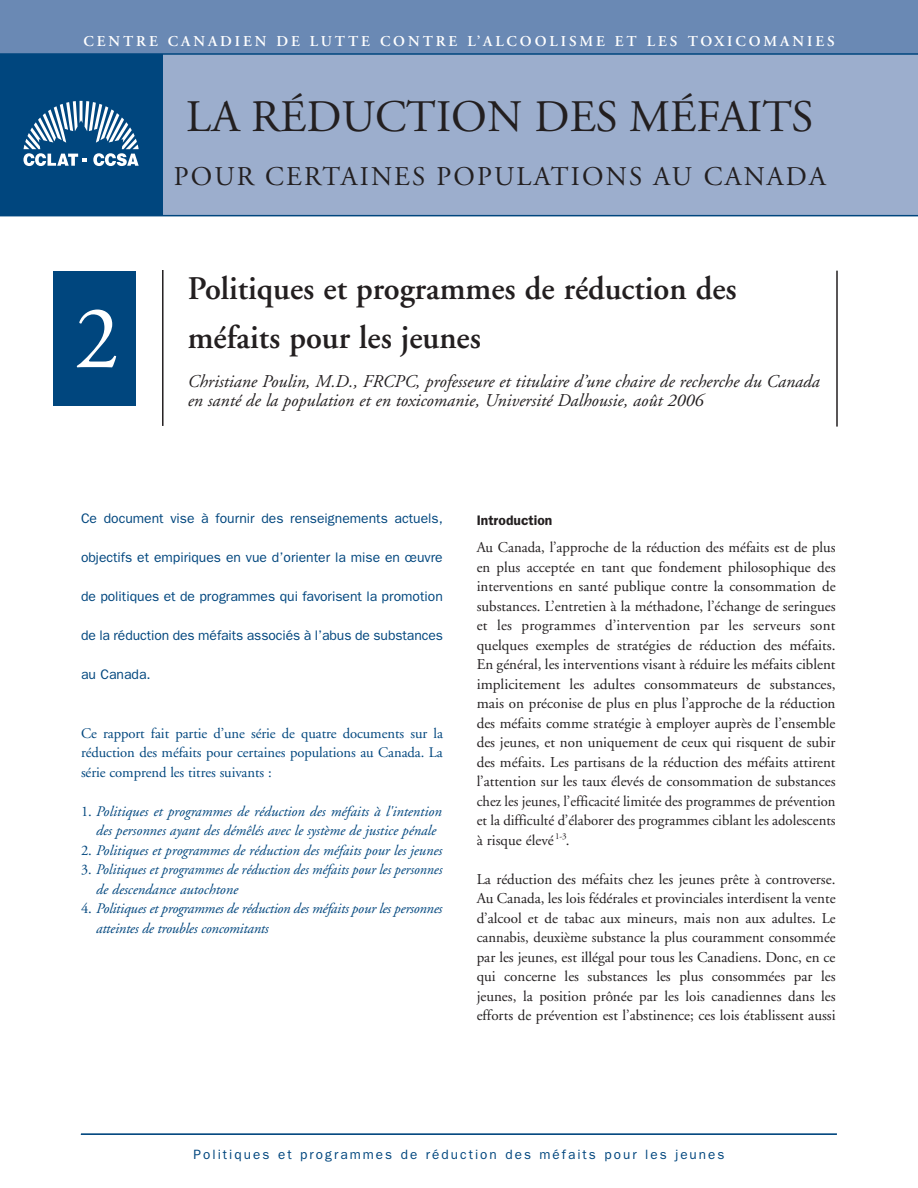
<style>
.page{position:relative;width:918px;height:1188px;background:#fff}
.page>*{position:absolute;margin:0;border:0;box-sizing:border-box;transform-origin:0 0}
.t1{font:90px "Adobe Garamond";color:#fff}
.t2{font:45px "Adobe Garamond";color:#231f20}
.t3{font:600 33px/48.8px "Adobe Garamond";color:#231f20}
.t4{font:27px "Adobe Garamond";letter-spacing:.08em;color:#231f20}
.t5{font:italic 18px/19.5px "Adobe Garamond";color:#231f20}
.t6{font:15px/19.5px "Adobe Garamond";color:#231f20;text-align:justify}
.t7{font:600 15px "Adobe Garamond";letter-spacing:.195em;color:#fff}
.t8{font:italic 14.7px/19.5px "Adobe Garamond";color:#00467e}
.t9{font:14.7px/19.5px "Adobe Garamond";letter-spacing:-.005em;color:#00467e;text-align:justify}
.t10{font:italic 14.7px/19.5px "Adobe Garamond";color:#00467e;scale:.96 1}
.t11{font:13.8px "Franklin Gothic";color:#00467e}
.t12{font:600 13.8px "Franklin Gothic";color:#231f20}
.t13{font:13.5px "Franklin Gothic";letter-spacing:.15em;color:#00467e}
.s1{font-style:normal}
</style>
<div class="page">
<div style="left:2px;top:54px;width:916px;height:162px;background:#9caecd"></div>
<div style="left:0;top:0;width:918px;height:54px;background:#6a89b4"></div>
<hr style="left:81px;top:1133px;width:756px;height:2px;background:#00467e">
<hr style="left:0;top:215px;width:918px;height:1px;background:#00467e">
<hr style="left:0;top:53px;width:918px;height:2px;background:#00467e">
<hr style="left:836px;top:271px;width:2px;height:156px;background:#231f20">
<div style="left:54px;top:271px;width:82px;height:135px;background:#00467e"></div>
<hr style="left:162px;top:270px;width:2px;height:156px;background:#231f20">
<div style="left:0;top:54px;width:163px;height:162px;background:#00467e"></div>
<svg style="left:23px;top:101px;width:116px;height:65px"></svg>
<p class="t7" style="left:84px;top:35px;width:753px">CENTRE CANADIEN DE LUTTE CONTRE L’ALCOOLISME ET LES TOXICOMANIES</p>
<h1 class="t1" style="left:74px;top:303px;width:46px">2</h1>
<h2 class="t2" style="left:186px;top:99px;width:629px">LA RÉDUCTION DES MÉFAITS</h2>
<h3 class="t4" style="left:174px;top:166px;width:654px">POUR CERTAINES POPULATIONS AU CANADA</h3>
<h3 class="t3" style="left:188px;top:267px;width:551px">Politiques et programmes de réduction des méfaits pour les jeunes</h3>
<p class="t5" style="left:188px;top:373px;width:633px">Christiane Poulin, M.D., FRCPC, professeure et titulaire d’une chaire de recherche du Canada en santé de la population et en toxicomanie, Université Dalhousie, août 2006</p>
<p class="t11" style="left:81px;top:510px;width:363px">Ce document vise à fournir des renseignements actuels,</p>
<p class="t11" style="left:81px;top:549px;width:363px">objectifs et empiriques en vue d’orienter la mise en œuvre</p>
<p class="t11" style="left:81px;top:588px;width:363px">de politiques et de programmes qui favorisent la promotion</p>
<p class="t11" style="left:81px;top:627px;width:363px">de la réduction des méfaits associés à l’abus de substances</p>
<p class="t11" style="left:81px;top:666px;width:71px">au Canada.</p>
<p class="t9" style="left:81px;top:725px;width:363px">Ce rapport fait partie d’une série de quatre documents sur la réduction des méfaits pour certaines populations au Canada. La série comprend les titres suivants :</p>
<p class="t8" style="left:96px;top:803px;width:347px;text-indent:-15px"><span class="s1">1.</span> Politiques et programmes de réduction des méfaits à l'intention des personnes ayant des démêlés avec le système de justice pénale</p>
<p class="t8" style="left:81px;top:842px;width:363px"><span class="s1">2.</span> Politiques et programmes de réduction des méfaits pour les jeunes</p>
<p class="t10" style="left:96px;top:861px;width:362px;text-indent:-15px"><span class="s1">3.</span> Politiques et programmes de réduction des méfaits pour les personnes de descendance autochtone</p>
<p class="t8" style="left:96px;top:900px;width:348px;text-indent:-15px"><span class="s1">4.</span> Politiques et programmes de réduction des méfaits pour les personnes atteintes de troubles concomitants</p>
<p class="t12" style="left:477px;top:512px;width:77px">Introduction</p>
<p class="t6" style="left:477px;top:539px;width:360px">Au Canada, l’approche de la réduction des méfaits est de plus en plus acceptée en tant que fondement philosophique des interventions en santé publique contre la consommation de substances. L’entretien à la méthadone, l’échange de seringues et les programmes d’intervention par les serveurs sont quelques exemples de stratégies de réduction des méfaits.<br>En général, les interventions visant à réduire les méfaits ciblent implicitement les adultes consommateurs de substances, mais on préconise de plus en plus l’approche de la réduction des méfaits comme stratégie à employer auprès de l’ensemble des jeunes, et non uniquement de ceux qui risquent de subir des méfaits. Les partisans de la réduction des méfaits attirent l’attention sur les taux élevés de consommation de substances chez les jeunes, l’efficacité limitée des programmes de prévention et la difficulté d’élaborer des programmes ciblant les adolescents à risque élevé <sup>1-3</sup>.</p>
<p class="t6" style="left:477px;top:871px;width:360px">La réduction des méfaits chez les jeunes prête à controverse.<br>Au Canada, les lois fédérales et provinciales interdisent la vente d’alcool et de tabac aux mineurs, mais non aux adultes. Le cannabis, deuxième substance la plus couramment consommée par les jeunes, est illégal pour tous les Canadiens. Donc, en ce qui concerne les substances les plus consommées par les jeunes, la position prônée par les lois canadiennes dans les efforts de prévention est l’abstinence; ces lois établissent aussi</p>
<p class="t13" style="left:194px;top:1146px;width:533px">Politiques et programmes de réduction des méfaits pour les jeunes</p>
</div>
